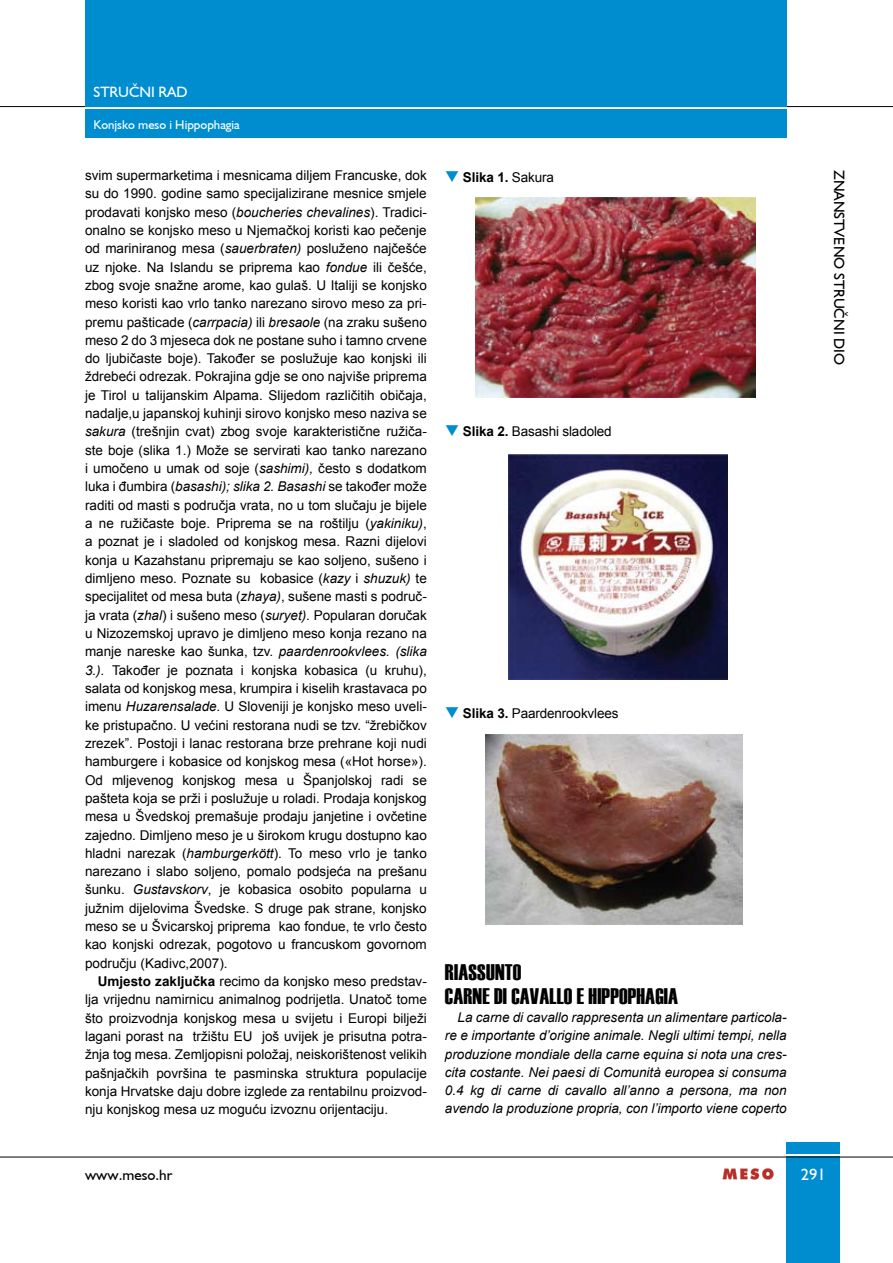
<style>
.page{position:relative;width:893px;height:1263px;background:#fff}
.page>*{position:absolute;margin:0;border:0;box-sizing:border-box;transform-origin:0 0}
.t1{font:22.5px/24px "Haettenschweiler";letter-spacing:.01em;color:#000}
.t2{font:16.5px "Humanist 521 BT";color:#fff}
.t3{font:15px "Humanist 521 BT";color:#000}
.t4{font:15px "Humanist 521 BT";color:#fff}
.t5{font:13.5px/18.3px "Arial";color:#000;text-align:justify}
.t6{font:italic 13.5px/18.3px "Arial";color:#000;text-align:justify}
.t7{font:700 13.5px "Arial";letter-spacing:-.01em;color:#000}
.t8{font:12.75px "Humanist 521 BT";color:#fff}
.s1{font-style:italic}
.s2{font-weight:700}
.s3{color:#008dd0}
.s4{font-weight:400}
</style>
<div class="page">
<svg style="left:723px;top:1168px;width:51px;height:11px"></svg>
<hr style="left:0;top:106px;width:893px;height:1px;background:#000">
<div style="left:85px;top:0;width:702px;height:107px;background:#008dd0"></div>
<div style="left:787px;top:1157px;width:53px;height:106px;background:#008dd0"></div>
<hr style="left:0;top:1157px;width:893px;height:1px;background:#000">
<div style="left:787px;top:1143px;width:53px;height:11px;background:#008dd0"></div>
<div style="left:85px;top:110px;width:702px;height:28px;background:#008dd0"></div>
<img style="left:508px;top:455px;width:219px;height:224px">
<img style="left:486px;top:735px;width:257px;height:189px">
<img style="left:475px;top:198px;width:281px;height:200px">
<p class="t4" style="left:94px;top:83px;width:96px">STRUČNI RAD</p>
<p class="t8" style="left:94px;top:116px;width:148px">Konjsko meso i Hippophagia</p>
<p class="t5" style="left:85px;top:166px;width:343px">svim supermarketima i mesnicama diljem Francuske, dok su do 1990. godine samo specijalizirane mesnice smjele prodavati konjsko meso (<span class="s1">boucheries chevalines</span>). Tradici&shy;onalno se konjsko meso u Njemačkoj koristi kao pečenje od mariniranog mesa (<span class="s1">sauerbraten)</span> posluženo najčešće uz njoke. Na Islandu se priprema kao <span class="s1">fondue</span> ili češće, zbog svoje snažne arome, kao gulaš. U Italiji se konjsko meso koristi kao vrlo tanko narezano sirovo meso za pri&shy;premu pašticade (<span class="s1">carrpacia)</span> ili <span class="s1">bresaole</span> (na zraku sušeno meso 2 do 3 mjeseca dok ne postane suho i tamno crvene do ljubičaste boje). Također se poslužuje kao konjski ili ždrebeći odrezak. Pokrajina gdje se ono najviše priprema je Tirol u talijanskim Alpama. Slijedom različitih običaja, nadalje,u japanskoj kuhinji sirovo konjsko meso naziva se <span class="s1">sakura</span> (trešnjin cvat) zbog svoje karakteristične ružiča&shy;ste boje (slika 1.) Može se servirati kao tanko narezano i umočeno u umak od soje (<span class="s1">sashimi),</span> često s dodatkom luka i đumbira (<span class="s1">basashi); slika 2. Basashi</span> se također može raditi od masti s područja vrata, no u tom slučaju je bijele a ne ružičaste boje. Priprema se na roštilju (<span class="s1">yakiniku)</span>, a poznat je i sladoled od konjskog mesa. Razni dijelovi konja u Kazahstanu pripremaju se kao soljeno, sušeno i dimljeno meso. Poznate su kobasice (<span class="s1">kazy</span> i <span class="s1">shuzuk)</span> te specijalitet od mesa buta (<span class="s1">zhaya)</span>, sušene masti s područ&shy;ja vrata (<span class="s1">zhal</span>) i sušeno meso (<span class="s1">suryet)</span>. Popularan doručak u Nizozemskoj upravo je dimljeno meso konja rezano na manje nareske kao šunka, tzv. <span class="s1">paardenrookvlees. (slika 3.).</span> Također je poznata i konjska kobasica (u kruhu), salata od konjskog mesa, krumpira i kiselih krastavaca po imenu <span class="s1">Huzarensalade.</span> U Sloveniji je konjsko meso uveli&shy;ke pristupačno. U većini restorana nudi se tzv. “žrebičkov zrezek”. Postoji i lanac restorana brze prehrane koji nudi hamburgere i kobasice od konjskog mesa («Hot horse»).<br>Od mljevenog konjskog mesa u Španjolskoj radi se pašteta koja se prži i poslužuje u roladi. Prodaja konjskog mesa u Švedskoj premašuje prodaju janjetine i ovčetine zajedno. Dimljeno meso je u širokom krugu dostupno kao hladni narezak (<span class="s1">hamburgerkött</span>). To meso vrlo je tanko narezano i slabo soljeno, pomalo podsjeća na prešanu šunku. <span class="s1">Gustavskorv</span>, je kobasica osobito popularna u južnim dijelovima Švedske. S druge pak strane, konjsko meso se u Švicarskoj priprema kao fondue, te vrlo često kao konjski odrezak, pogotovo u francuskom govornom području (Kadivc,2007).</p>
<p class="t5" style="left:85px;top:972px;width:343px;text-indent:13px"><span class="s2">Umjesto zaključka</span> recimo da konjsko meso predstav&shy;lja vrijednu namirnicu animalnog podrijetla. Unatoč tome što proizvodnja konjskog mesa u svijetu i Europi bilježi lagani porast na tržištu EU još uvijek je prisutna potra&shy;žnja tog mesa. Zemljopisni položaj, neiskorištenost velikih pašnjačkih površina te pasminska struktura populacije konja Hrvatske daju dobre izglede za rentabilnu proizvod&shy;nju konjskog mesa uz moguću izvoznu orijentaciju.</p>
<p class="t7" style="left:445px;top:168px;width:111px"><span class="s3">❑</span> Slika 1. <span class="s4">Sakura</span></p>
<p class="t5" style="left:445px;top:422px;width:168px"><span class="s3">❑</span> <span class="s2">Slika 2.</span> Basashi sladoled</p>
<p class="t5" style="left:445px;top:704px;width:175px"><span class="s3">❑</span> <span class="s2">Slika 3.</span> Paardenrookvlees</p>
<h1 class="t1" style="left:445px;top:960px;width:235px">RIASSUNTO<br>CARNE DI CAVALLO E HIPPOPHAGIA</h1>
<p class="t6" style="left:445px;top:1008px;width:343px;text-indent:13px">La carne di cavallo rappresenta un alimentare particola&shy;re e importante d’origine animale. Negli ultimi tempi, nella produzione mondiale della carne equina si nota una cres&shy;cita costante. Nei paesi di Comunità europea si consuma 0.4 kg di carne di cavallo all’anno a persona, ma non avendo la produzione propria, con l’importo viene coperto</p>
<p class="t3" style="left:849px;top:170px;width:196px;rotate:90deg">ZNANSTVENO STRUČNI DIO</p>
<p class="t3" style="left:85px;top:1165px;width:89px">www.meso.hr</p>
<p class="t2" style="left:801px;top:1164px;width:26px">291</p>
</div>
